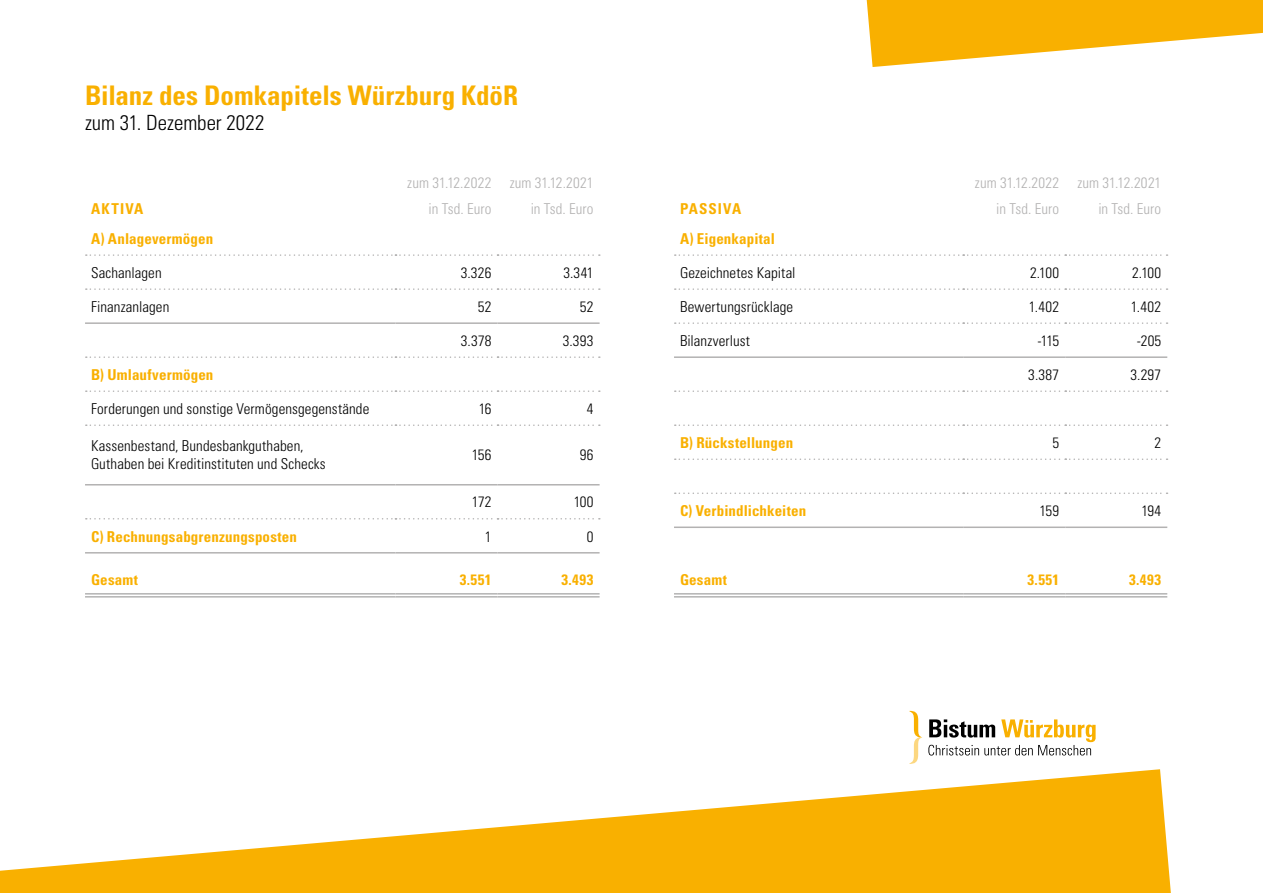
<style>
.page{position:relative;width:1263px;height:893px;background:#fff}
.page>*{position:absolute;margin:0;border:0;box-sizing:border-box;transform-origin:0 0}
.t1{font:700 condensed 27px "Univers LT Std";color:#f9b000}
.t2{font:300 condensed 21px "Univers LT Std";color:#000}
.t3{font:300 condensed 15px/18px "Univers LT Std";letter-spacing:.005em;color:#000}
.t4{font:700 condensed 15px "Univers LT Std";letter-spacing:.01em;color:#f9b000}
.t5{font:300 condensed 15px "Univers LT Std";letter-spacing:.005em;color:#b3b2b2}
.t6{font:700 condensed 15px "Univers LT Std";letter-spacing:.065em;color:#f9b000}
</style>
<div class="page">
<svg style="left:86px;top:254px;width:514px;height:2px"></svg>
<svg style="left:86px;top:288px;width:514px;height:2px"></svg>
<svg style="left:86px;top:356px;width:514px;height:2px"></svg>
<svg style="left:86px;top:390px;width:514px;height:2px"></svg>
<svg style="left:86px;top:424px;width:514px;height:2px"></svg>
<hr style="left:85px;top:484px;width:310px;height:1px;background:#b3b2b2">
<hr style="left:395px;top:484px;width:102px;height:1px;background:#b3b2b2">
<hr style="left:497px;top:484px;width:103px;height:1px;background:#b3b2b2">
<hr style="left:85px;top:593px;width:310px;height:2px;background:#b3b2b2">
<hr style="left:85px;top:596px;width:310px;height:2px;background:#b3b2b2">
<hr style="left:395px;top:593px;width:102px;height:2px;background:#b3b2b2">
<hr style="left:395px;top:596px;width:102px;height:2px;background:#b3b2b2">
<hr style="left:497px;top:593px;width:103px;height:2px;background:#b3b2b2">
<hr style="left:497px;top:596px;width:103px;height:2px;background:#b3b2b2">
<hr style="left:85px;top:322px;width:310px;height:2px;background:#b3b2b2">
<hr style="left:395px;top:322px;width:102px;height:2px;background:#b3b2b2">
<hr style="left:497px;top:322px;width:103px;height:2px;background:#b3b2b2">
<hr style="left:85px;top:552px;width:310px;height:2px;background:#b3b2b2">
<hr style="left:395px;top:552px;width:102px;height:2px;background:#b3b2b2">
<hr style="left:497px;top:552px;width:103px;height:2px;background:#b3b2b2">
<svg style="left:86px;top:518px;width:514px;height:1px"></svg>
<svg style="left:675px;top:254px;width:492px;height:2px"></svg>
<svg style="left:675px;top:288px;width:492px;height:2px"></svg>
<svg style="left:675px;top:390px;width:492px;height:2px"></svg>
<svg style="left:675px;top:424px;width:492px;height:2px"></svg>
<hr style="left:674px;top:593px;width:289px;height:2px;background:#b3b2b2">
<hr style="left:674px;top:596px;width:289px;height:2px;background:#b3b2b2">
<hr style="left:963px;top:593px;width:102px;height:2px;background:#b3b2b2">
<hr style="left:963px;top:596px;width:102px;height:2px;background:#b3b2b2">
<hr style="left:1065px;top:593px;width:102px;height:2px;background:#b3b2b2">
<hr style="left:1065px;top:596px;width:102px;height:2px;background:#b3b2b2">
<hr style="left:674px;top:526px;width:289px;height:2px;background:#b3b2b2">
<hr style="left:963px;top:526px;width:102px;height:2px;background:#b3b2b2">
<hr style="left:1065px;top:526px;width:102px;height:2px;background:#b3b2b2">
<svg style="left:675px;top:458px;width:492px;height:2px"></svg>
<svg style="left:675px;top:492px;width:492px;height:2px"></svg>
<svg style="left:675px;top:322px;width:492px;height:2px"></svg>
<hr style="left:674px;top:356px;width:289px;height:2px;background:#b3b2b2">
<hr style="left:963px;top:356px;width:102px;height:2px;background:#b3b2b2">
<hr style="left:1065px;top:356px;width:102px;height:2px;background:#b3b2b2">
<svg style="left:0;top:769px;width:1171px;height:124px;fill:#f9b000"></svg>
<svg style="left:928px;top:719px;width:168px;height:36px"></svg>
<svg style="left:909px;top:711px;width:13px;height:53px"></svg>
<svg style="left:867px;top:0;width:396px;height:67px"></svg>
<h1 class="t1" style="left:85px;top:78px;width:435px">Bilanz des Domkapitels Würzburg KdöR</h1>
<h2 class="t2" style="left:85px;top:110px;width:181px">zum 31. Dezember 2022</h2>
<p class="t5" style="left:407px;top:174px;width:188px">zum 31.12.2022 zum 31.12.2021</p>
<p class="t4" style="left:91px;top:199px;width:54px">AKTIVA</p>
<p class="t5" style="left:429px;top:199px;width:64px">in Tsd. Euro</p>
<p class="t5" style="left:531px;top:199px;width:64px">in Tsd. Euro</p>
<p class="t4" style="left:91px;top:229px;width:124px">A) Anlagevermögen</p>
<p class="t3" style="left:91px;top:263px;width:72px">Sachanlagen</p>
<p class="t3" style="left:461px;top:263px;width:32px">3.326</p>
<p class="t3" style="left:563px;top:263px;width:32px">3.341</p>
<p class="t3" style="left:91px;top:297px;width:80px">Finanzanlagen</p>
<p class="t3" style="left:478px;top:297px;width:15px">52</p>
<p class="t3" style="left:580px;top:297px;width:15px">52</p>
<p class="t3" style="left:461px;top:331px;width:32px">3.378</p>
<p class="t3" style="left:563px;top:331px;width:32px">3.393</p>
<p class="t4" style="left:91px;top:365px;width:124px">B) Umlaufvermögen</p>
<p class="t3" style="left:91px;top:399px;width:280px">Forderungen und sonstige Vermögensgegenstände</p>
<p class="t3" style="left:479px;top:399px;width:14px">16</p>
<p class="t3" style="left:587px;top:399px;width:8px">4</p>
<p class="t3" style="left:91px;top:437px;width:236px">Kassenbestand, Bundesbankguthaben,<br>Guthaben bei Kreditinstituten und Schecks</p>
<p class="t3" style="left:472px;top:446px;width:21px">156</p>
<p class="t3" style="left:580px;top:446px;width:15px">96</p>
<p class="t3" style="left:472px;top:493px;width:21px">172</p>
<p class="t3" style="left:574px;top:493px;width:21px">100</p>
<p class="t4" style="left:91px;top:528px;width:207px">C) Rechnungsabgrenzungsposten</p>
<p class="t3" style="left:485px;top:528px;width:8px">1</p>
<p class="t3" style="left:587px;top:528px;width:8px">0</p>
<p class="t4" style="left:91px;top:570px;width:49px">Gesamt</p>
<p class="t4" style="left:460px;top:570px;width:33px">3.551</p>
<p class="t4" style="left:561px;top:570px;width:34px">3.493</p>
<p class="t5" style="left:975px;top:174px;width:188px">zum 31.12.2022 zum 31.12.2021</p>
<p class="t6" style="left:680px;top:199px;width:63px">PASSIVA</p>
<p class="t5" style="left:996px;top:199px;width:64px">in Tsd. Euro</p>
<p class="t5" style="left:1098px;top:199px;width:64px">in Tsd. Euro</p>
<p class="t4" style="left:680px;top:229px;width:96px">A) Eigenkapital</p>
<p class="t3" style="left:680px;top:263px;width:117px">Gezeichnetes Kapital</p>
<p class="t3" style="left:1030px;top:263px;width:31px">2.100</p>
<p class="t3" style="left:1132px;top:263px;width:31px">2.100</p>
<p class="t3" style="left:680px;top:297px;width:115px">Bewertungsrücklage</p>
<p class="t3" style="left:1029px;top:297px;width:32px">1.402</p>
<p class="t3" style="left:1131px;top:297px;width:32px">1.402</p>
<p class="t3" style="left:680px;top:331px;width:72px">Bilanzverlust</p>
<p class="t3" style="left:1037px;top:331px;width:23px">-115</p>
<p class="t3" style="left:1137px;top:331px;width:26px">-205</p>
<p class="t3" style="left:1028px;top:365px;width:32px">3.387</p>
<p class="t3" style="left:1130px;top:365px;width:32px">3.297</p>
<p class="t4" style="left:680px;top:433px;width:115px">B) Rückstellungen</p>
<p class="t3" style="left:1052px;top:433px;width:8px">5</p>
<p class="t3" style="left:1154px;top:433px;width:8px">2</p>
<p class="t4" style="left:680px;top:501px;width:128px">C) Verbindlichkeiten</p>
<p class="t3" style="left:1039px;top:501px;width:21px">159</p>
<p class="t3" style="left:1141px;top:501px;width:21px">194</p>
<p class="t4" style="left:680px;top:570px;width:49px">Gesamt</p>
<p class="t4" style="left:1027px;top:570px;width:33px">3.551</p>
<p class="t4" style="left:1129px;top:570px;width:34px">3.493</p>
</div>
